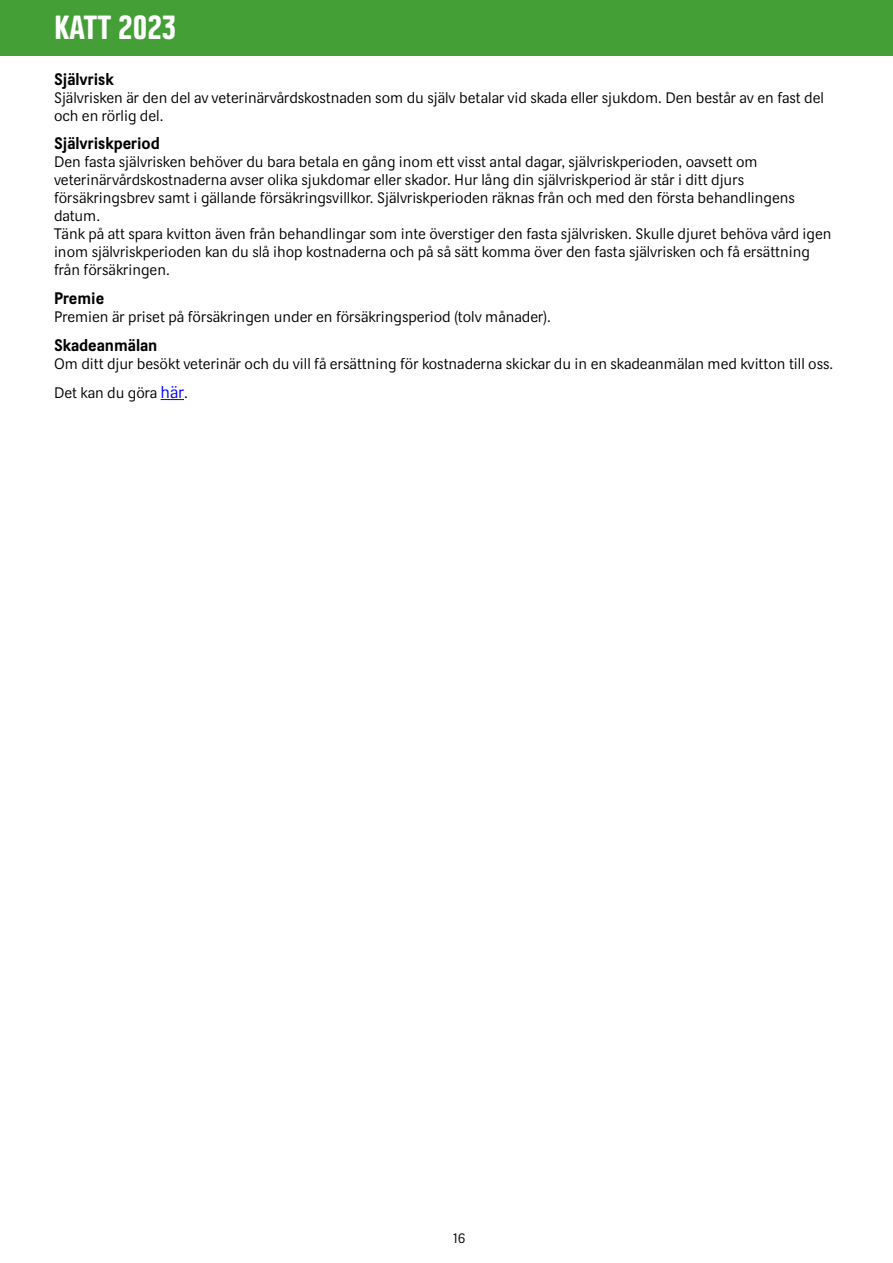
<style>
.page{position:relative;width:893px;height:1263px;background:#fff}
.page>*{position:absolute;margin:0;border:0;box-sizing:border-box;transform-origin:0 0}
.t1{font:33px "Dina Headline";color:#fff}
.Villkor_text_2_FET{font:700 16.5px "Dina";color:#000}
.Villkor_text_2{font:15px/18px "Dina";color:#000}
.t2{font:13.5px "Dina";color:#000}
.s1{font-size:16.5px;color:#00f}
</style>
<div class="page">
<div style="left:0;top:0;width:893px;height:55px;background:#449f36"></div>
<svg style="left:161px;top:399px;width:23px;height:1px"></svg>
<h1 class="t1" style="left:54px;top:9px;width:124px">KATT 2023</h1>
<p class="Villkor_text_2_FET" style="left:54px;top:69px;width:61px">Självrisk</p>
<p class="Villkor_text_2" style="left:54px;top:88px;width:771px">Självrisken är den del av veterinärvårdskostnaden som du själv betalar vid skada eller sjukdom. Den består av en fast del och en rörlig del.</p>
<p class="Villkor_text_2_FET" style="left:54px;top:134px;width:107px">Självriskperiod</p>
<p class="Villkor_text_2" style="left:54px;top:153px;width:779px">Den fasta självrisken behöver du bara betala en gång inom ett visst antal dagar, självriskperioden, oavsett om veterinärvårdskostnaderna avser olika sjukdomar eller skador. Hur lång din självriskperiod är står i ditt djurs försäkringsbrev samt i gällande försäkringsvillkor. Självriskperioden räknas från och med den första behandlingens datum.<br>Tänk på att spara kvitton även från behandlingar som inte överstiger den fasta självrisken. Skulle djuret behöva vård igen inom självriskperioden kan du slå ihop kostnaderna och på så sätt komma över den fasta självrisken och få ersättning från försäkringen.</p>
<p class="Villkor_text_2_FET" style="left:54px;top:289px;width:52px">Premie</p>
<p class="Villkor_text_2" style="left:54px;top:308px;width:498px">Premien är priset på försäkringen under en försäkringsperiod (tolv månader).</p>
<p class="Villkor_text_2_FET" style="left:54px;top:335px;width:105px">Skadeanmälan</p>
<p class="Villkor_text_2" style="left:54px;top:355px;width:781px">Om ditt djur besökt veterinär och du vill få ersättning för kostnaderna skickar du in en skadeanmälan med kvitton till oss.</p>
<p class="Villkor_text_2" style="left:54px;top:384px;width:135px">Det kan du göra <span class="s1">här</span>.</p>
<p class="t2" style="left:453px;top:1230px;width:14px">16</p>
</div>
